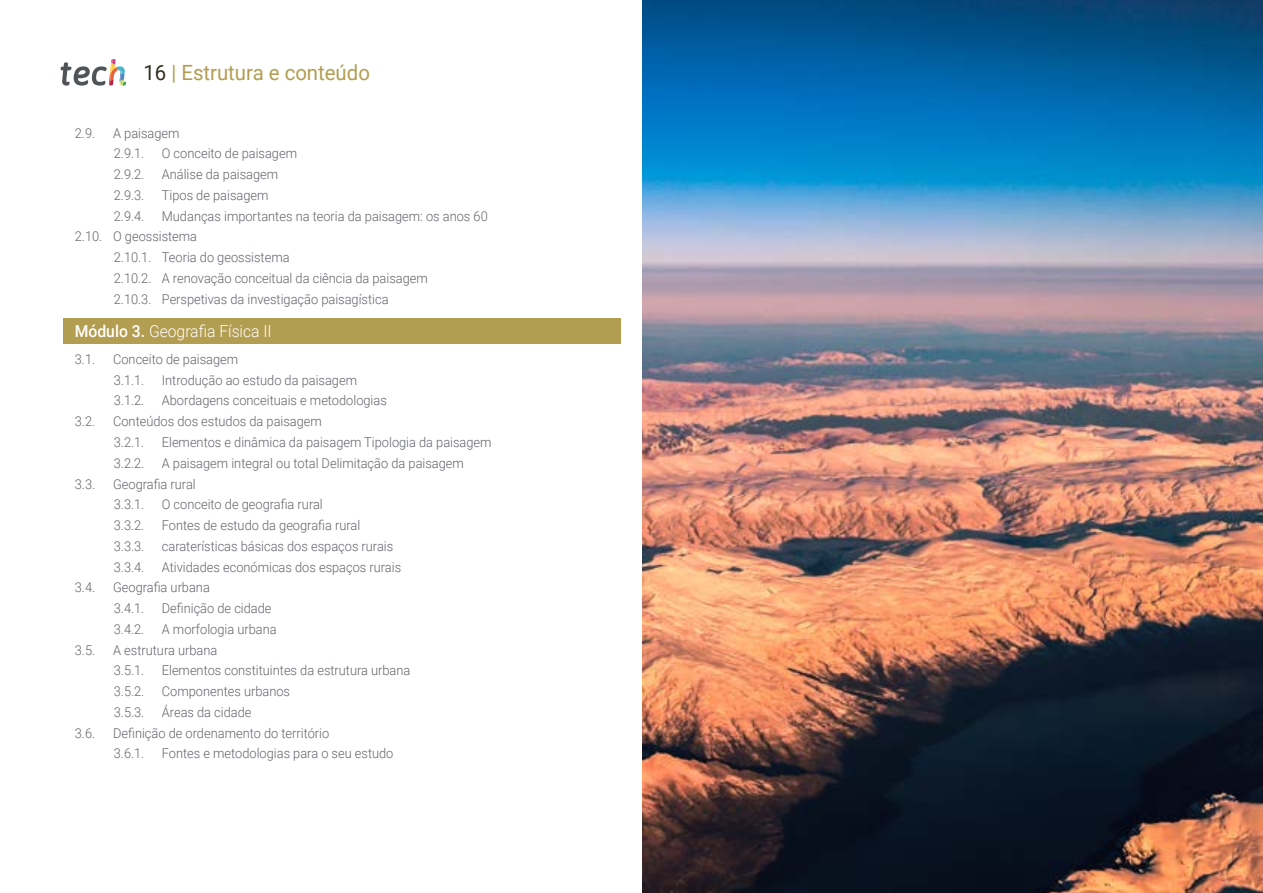
<style>
.page{position:relative;width:1263px;height:893px;background:#fff}
.page>*{position:absolute;margin:0;border:0;box-sizing:border-box;transform-origin:0 0}
.t1{font:21px "Roboto";color:#b39d51}
.t2{font:300 16.5px "Roboto";color:#fff;scale:.95 1}
.t3{font:300 13.5px/20.7px "Roboto";color:#61646a;scale:.95 1}
.s1{color:#312e20}
.s2{font-weight:500}
</style>
<div class="page">
<div style="left:64px;top:318px;width:557px;height:25px;background:#b39d51"></div>
<svg style="left:61px;top:59px;width:65px;height:27px"></svg>
<img style="left:642px;top:0;width:621px;height:893px">
<h1 class="t1" style="left:144px;top:57px;width:228px"><span class="s1">16</span> | Estrutura e conteúdo</h1>
<p class="t3" style="left:75px;top:122px;width:23px">2.9.</p>
<p class="t3" style="left:113px;top:122px;width:71px">A paisagem<br>2.9.1.</p>
<p class="t3" style="left:162px;top:143px;width:144px">O conceito de paisagem</p>
<p class="t3" style="left:114px;top:164px;width:34px">2.9.2.</p>
<p class="t3" style="left:162px;top:164px;width:124px">Análise da paisagem</p>
<p class="t3" style="left:114px;top:184px;width:34px">2.9.3.</p>
<p class="t3" style="left:162px;top:184px;width:114px">Tipos de paisagem</p>
<p class="t3" style="left:114px;top:205px;width:34px">2.9.4.</p>
<p class="t3" style="left:162px;top:205px;width:345px">Mudanças importantes na teoria da paisagem: os anos 60</p>
<p class="t3" style="left:75px;top:226px;width:130px">2.10. O geossistema</p>
<p class="t3" style="left:114px;top:247px;width:186px">2.10.1. Teoria do geossistema</p>
<p class="t3" style="left:114px;top:267px;width:332px">2.10.2. A renovação conceitual da ciência da paisagem</p>
<p class="t3" style="left:114px;top:288px;width:291px">2.10.3. Perspetivas da investigação paisagística</p>
<p class="t2" style="left:75px;top:319px;width:209px"><span class="s2">Módulo 3.</span> Geografia Física II</p>
<p class="t3" style="left:75px;top:348px;width:23px">3.1.</p>
<p class="t3" style="left:113px;top:348px;width:133px">Conceito de paisagem<br>3.1.1.</p>
<p class="t3" style="left:162px;top:369px;width:207px">Introdução ao estudo da paisagem</p>
<p class="t3" style="left:114px;top:390px;width:34px">3.1.2.</p>
<p class="t3" style="left:162px;top:390px;width:238px">Abordagens conceituais e metodologias</p>
<p class="t3" style="left:75px;top:411px;width:23px">3.2.</p>
<p class="t3" style="left:113px;top:411px;width:221px">Conteúdos dos estudos da paisagem<br>3.2.1.</p>
<p class="t3" style="left:162px;top:431px;width:349px">Elementos e dinâmica da paisagem Tipologia da paisagem</p>
<p class="t3" style="left:114px;top:452px;width:34px">3.2.2.</p>
<p class="t3" style="left:162px;top:452px;width:319px">A paisagem integral ou total Delimitação da paisagem</p>
<p class="t3" style="left:75px;top:473px;width:23px">3.3.</p>
<p class="t3" style="left:113px;top:473px;width:89px">Geografia rural<br>3.3.1.</p>
<p class="t3" style="left:162px;top:494px;width:171px">O conceito de geografia rural</p>
<p class="t3" style="left:114px;top:514px;width:34px">3.3.2.</p>
<p class="t3" style="left:162px;top:514px;width:210px">Fontes de estudo da geografia rural</p>
<p class="t3" style="left:114px;top:535px;width:34px">3.3.3.</p>
<p class="t3" style="left:162px;top:535px;width:245px">caraterísticas básicas dos espaços rurais</p>
<p class="t3" style="left:114px;top:556px;width:34px">3.3.4.</p>
<p class="t3" style="left:162px;top:556px;width:253px">Atividades económicas dos espaços rurais</p>
<p class="t3" style="left:75px;top:577px;width:23px">3.4.</p>
<p class="t3" style="left:113px;top:577px;width:103px">Geografia urbana<br>3.4.1.</p>
<p class="t3" style="left:162px;top:597px;width:117px">Definição de cidade</p>
<p class="t3" style="left:114px;top:618px;width:34px">3.4.2.</p>
<p class="t3" style="left:162px;top:618px;width:122px">A morfologia urbana</p>
<p class="t3" style="left:75px;top:639px;width:23px">3.5.</p>
<p class="t3" style="left:113px;top:639px;width:111px">A estrutura urbana<br>3.5.1.</p>
<p class="t3" style="left:162px;top:660px;width:263px">Elementos constituintes da estrutura urbana</p>
<p class="t3" style="left:114px;top:680px;width:34px">3.5.2.</p>
<p class="t3" style="left:162px;top:680px;width:137px">Componentes urbanos</p>
<p class="t3" style="left:114px;top:701px;width:34px">3.5.3.</p>
<p class="t3" style="left:162px;top:701px;width:96px">Áreas da cidade</p>
<p class="t3" style="left:75px;top:722px;width:23px">3.6.</p>
<p class="t3" style="left:113px;top:722px;width:229px">Definição de ordenamento do território<br>3.6.1.</p>
<p class="t3" style="left:162px;top:743px;width:245px">Fontes e metodologias para o seu estudo</p>
</div>
